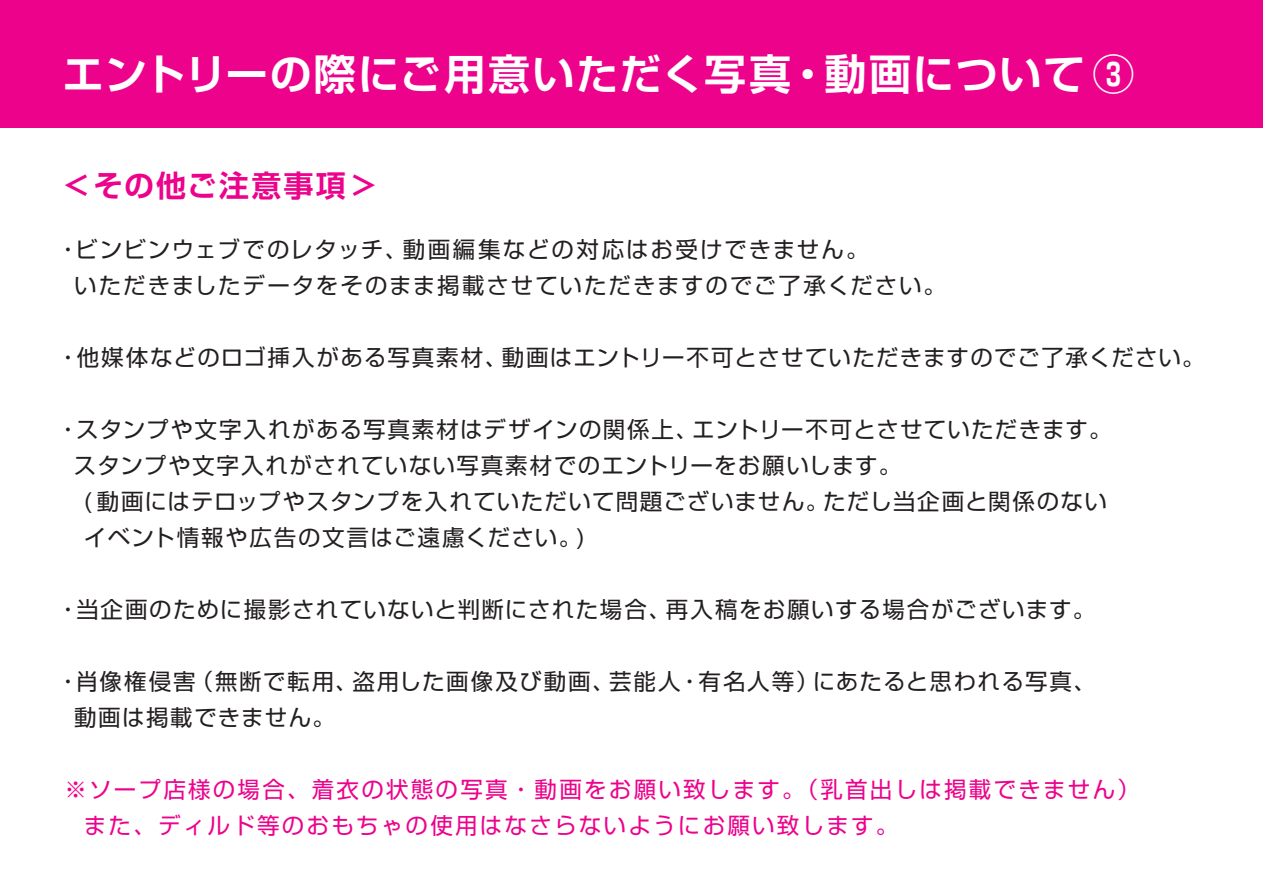
<style>
.page{position:relative;width:1263px;height:893px;background:#fff}
.page>*{position:absolute;margin:0;border:0;box-sizing:border-box;transform-origin:0 0}
.t1{font:700 42px "Shin Go Pro De";letter-spacing:.035em;color:#fff}
.t2{font:700 30px "Shin Go Pro De";letter-spacing:.065em;color:#ed028c}
.t3{font:22.5px/36px "Shin Go Pro";letter-spacing:.065em;color:#231f20}
.t4{font:22.5px/36px "Shin Go Pro";letter-spacing:.1em;color:#ed028c}
.t5{font:22.5px/36px "Shin Go Pro";letter-spacing:.085em;color:#231f20}
</style>
<div class="page">
<div style="left:0;top:0;width:1263px;height:128px;background:#ed028c"></div>
<h1 class="t1" style="left:62px;top:39px;width:1074px">エントリーの際にご用意いただく写真・動画について ③</h1>
<h2 class="t2" style="left:64px;top:161px;width:314px">&lt;その他ご注意事項&gt;</h2>
<p class="t5" style="left:74px;top:229px;width:873px;text-indent:-17px">・ビンビンウェブでのレタッチ、動画編集などの対応はお受けできません。<br>いただきましたデータをそのまま掲載させていただきますのでご了承ください。</p>
<p class="t3" style="left:57px;top:337px;width:1149px">・他媒体などのロゴ挿入がある写真素材、動画はエントリー不可とさせていただきますのでご了承ください。</p>
<p class="t3" style="left:57px;top:409px;width:1056px">・スタンプや文字入れがある写真素材はデザインの関係上、エントリー不可とさせていただきます。</p>
<p class="t3" style="left:74px;top:445px;width:829px">スタンプや文字入れがされていない写真素材でのエントリーをお願いします。</p>
<p class="t3" style="left:84px;top:481px;width:1025px">( 動画にはテロップやスタンプを入れていただいて問題ございません。ただし当企画と関係のない</p>
<p class="t3" style="left:84px;top:517px;width:502px">イベント情報や広告の文言はご遠慮ください。)</p>
<p class="t3" style="left:57px;top:589px;width:1040px">・当企画のために撮影されていないと判断にされた場合、再入稿をお願いする場合がございます。</p>
<p class="t3" style="left:74px;top:661px;width:1023px;text-indent:-17px">・肖像権侵害（無断で転用、盗用した画像及び動画、芸能人・有名人等）にあたると思われる写真、動画は掲載できません。</p>
<p class="t4" style="left:84px;top:769px;width:1058px;text-indent:-19px">※ソープ店様の場合、着衣の状態の写真・動画をお願い致します。（乳首出しは掲載できません）また、ディルド等のおもちゃの使用はなさらないようにお願い致します。</p>
</div>
